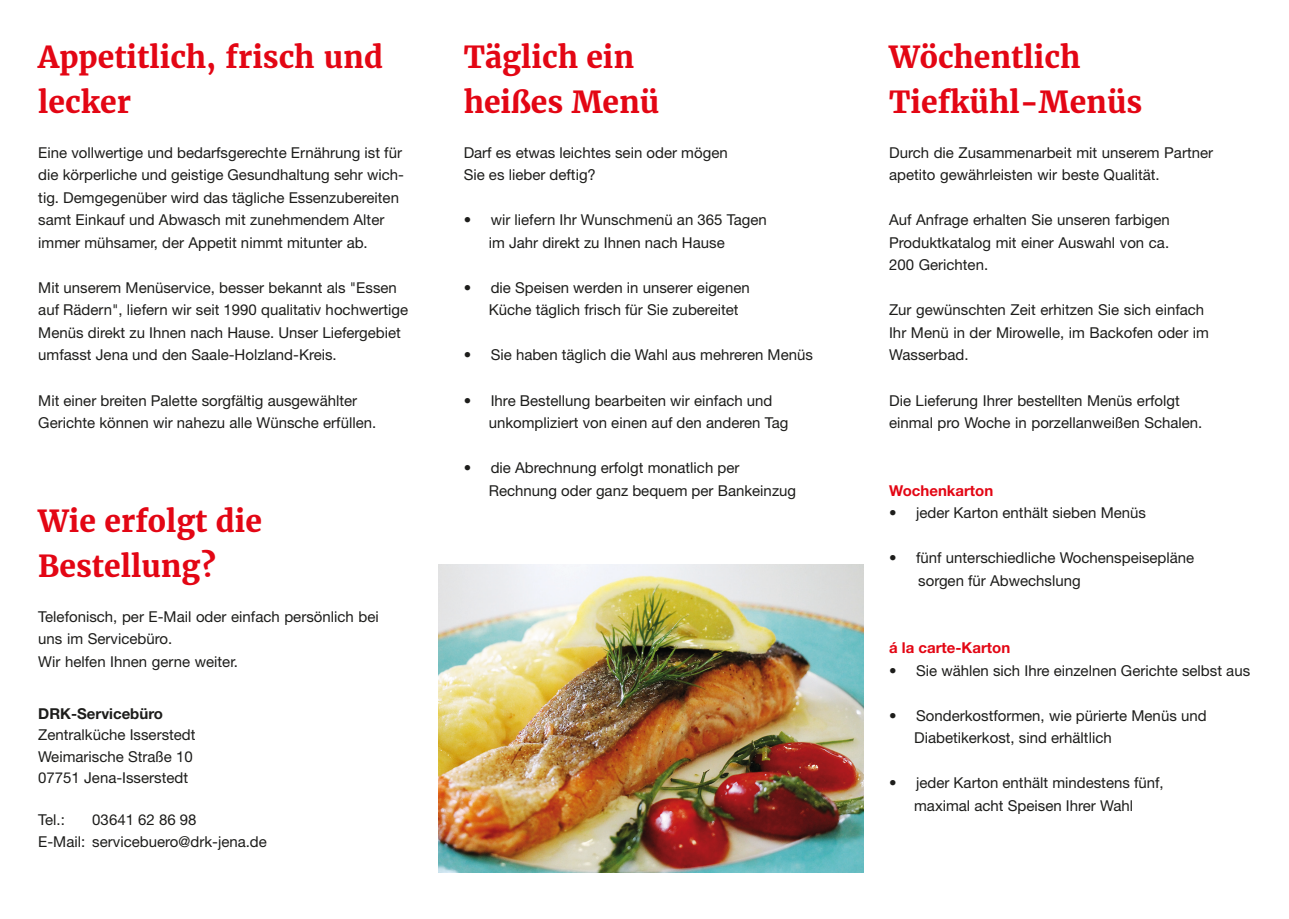
<style>
.page{position:relative;width:1289px;height:919px;background:#fff}
.page>*{position:absolute;margin:0;border:0;box-sizing:border-box;transform-origin:0 0}
.t1{font:700 30px/45px "Merriweather";color:#e30614}
.t2{font:15px/22.5px "Helvetica Neue";color:#1d1d1b}
.t3{font:700 15px "Helvetica Neue";color:#e30614}
.t4{font:700 15px "Helvetica Neue";color:#1d1d1b}
</style>
<div class="page">
<img style="left:438px;top:564px;width:425px;height:308px">
<h1 class="t1" style="left:38px;top:35px;width:346px">Appetitlich, frisch und lecker</h1>
<p class="t2" style="left:38px;top:141px;width:367px">Eine vollwertige und bedarfsgerechte Ernährung ist für die körperliche und geistige Gesundhaltung sehr wich&shy;tig. Demgegenüber wird das tägliche Essenzubereiten samt Einkauf und Abwasch mit zunehmendem Alter immer mühsamer, der Appetit nimmt mitunter ab.</p>
<p class="t2" style="left:38px;top:276px;width:371px">Mit unserem Menüservice, besser bekannt als "Essen auf Rädern", liefern wir seit 1990 qualitativ hochwertige Menüs direkt zu Ihnen nach Hause. Unser Liefergebiet umfasst Jena und den Saale-Holzland-Kreis.</p>
<p class="t2" style="left:38px;top:388px;width:339px">Mit einer breiten Palette sorgfältig ausgewählter<br>Gerichte können wir nahezu alle Wünsche erfüllen.</p>
<h1 class="t1" style="left:38px;top:498px;width:225px">Wie erfolgt die<br>Bestellung?</h1>
<p class="t2" style="left:38px;top:604px;width:342px">Telefonisch, per E-Mail oder einfach persönlich bei uns im Servicebüro.<br>Wir helfen Ihnen gerne weiter.</p>
<p class="t4" style="left:38px;top:704px;width:126px">DRK-Servicebüro</p>
<p class="t2" style="left:38px;top:724px;width:159px;line-height:21.3px">Zentralküche Isserstedt<br>Weimarische Straße 10<br>07751 Jena-Isserstedt</p>
<p class="t2" style="left:38px;top:808px;width:28px">Tel.:</p>
<p class="t2" style="left:38px;top:809px;width:230px;line-height:21.3px;text-indent:54px">03641 62 86 98<br>E-Mail: servicebuero@drk-jena.de</p>
<h1 class="t1" style="left:463px;top:35px;width:197px">Täglich ein heißes Menü</h1>
<p class="t2" style="left:463px;top:141px;width:265px">Darf es etwas leichtes sein oder mögen<br>Sie es lieber deftig?</p>
<p class="t2" style="left:488px;top:208px;width:279px;text-indent:-25px">• wir liefern Ihr Wunschmenü an 365 Tagen im Jahr direkt zu Ihnen nach Hause</p>
<p class="t2" style="left:488px;top:276px;width:262px;text-indent:-25px">• die Speisen werden in unserer eigenen<br>Küche täglich frisch für Sie zubereitet</p>
<p class="t2" style="left:463px;top:343px;width:351px">• Sie haben täglich die Wahl aus mehreren Menüs</p>
<p class="t2" style="left:488px;top:388px;width:301px;text-indent:-25px">• Ihre Bestellung bearbeiten wir einfach und unkompliziert von einen auf den anderen Tag</p>
<p class="t2" style="left:488px;top:456px;width:309px;text-indent:-25px">• die Abrechnung erfolgt monatlich per<br>Rechnung oder ganz bequem per Bankeinzug</p>
<h1 class="t1" style="left:889px;top:35px;width:255px">Wöchentlich<br>Tiefkühl-Menüs</h1>
<p class="t2" style="left:889px;top:141px;width:325px">Durch die Zusammenarbeit mit unserem Partner apetito gewährleisten wir beste Qualität.</p>
<p class="t2" style="left:889px;top:208px;width:282px;text-align:justify">Auf Anfrage erhalten Sie unseren farbigen Produktkatalog mit einer Auswahl von ca.<br>200 Gerichten.</p>
<p class="t2" style="left:889px;top:298px;width:321px">Zur gewünschten Zeit erhitzen Sie sich einfach<br>Ihr Menü in der Mirowelle, im Backofen oder im<br>Wasserbad.</p>
<p class="t2" style="left:889px;top:388px;width:315px">Die Lieferung Ihrer bestellten Menüs erfolgt einmal pro Woche in porzellanweißen Schalen.</p>
<p class="t3" style="left:889px;top:481px;width:106px">Wochenkarton</p>
<p class="t2" style="left:889px;top:501px;width:258px">• jeder Karton enthält sieben Menüs</p>
<p class="t2" style="left:918px;top:546px;width:277px;text-indent:-29px">• fünf unterschiedliche Wochenspeisepläne sorgen für Abwechslung</p>
<p class="t3" style="left:889px;top:638px;width:123px">á la carte-Karton</p>
<p class="t2" style="left:889px;top:658px;width:362px">• Sie wählen sich Ihre einzelnen Gerichte selbst aus</p>
<p class="t2" style="left:914px;top:703px;width:294px;text-indent:-25px">• Sonderkostformen, wie pürierte Menüs und<br>Diabetikerkost, sind erhältlich</p>
<p class="t2" style="left:889px;top:771px;width:276px;text-align:center">• jeder Karton enthält mindestens fünf, maximal acht Speisen Ihrer Wahl</p>
</div>
